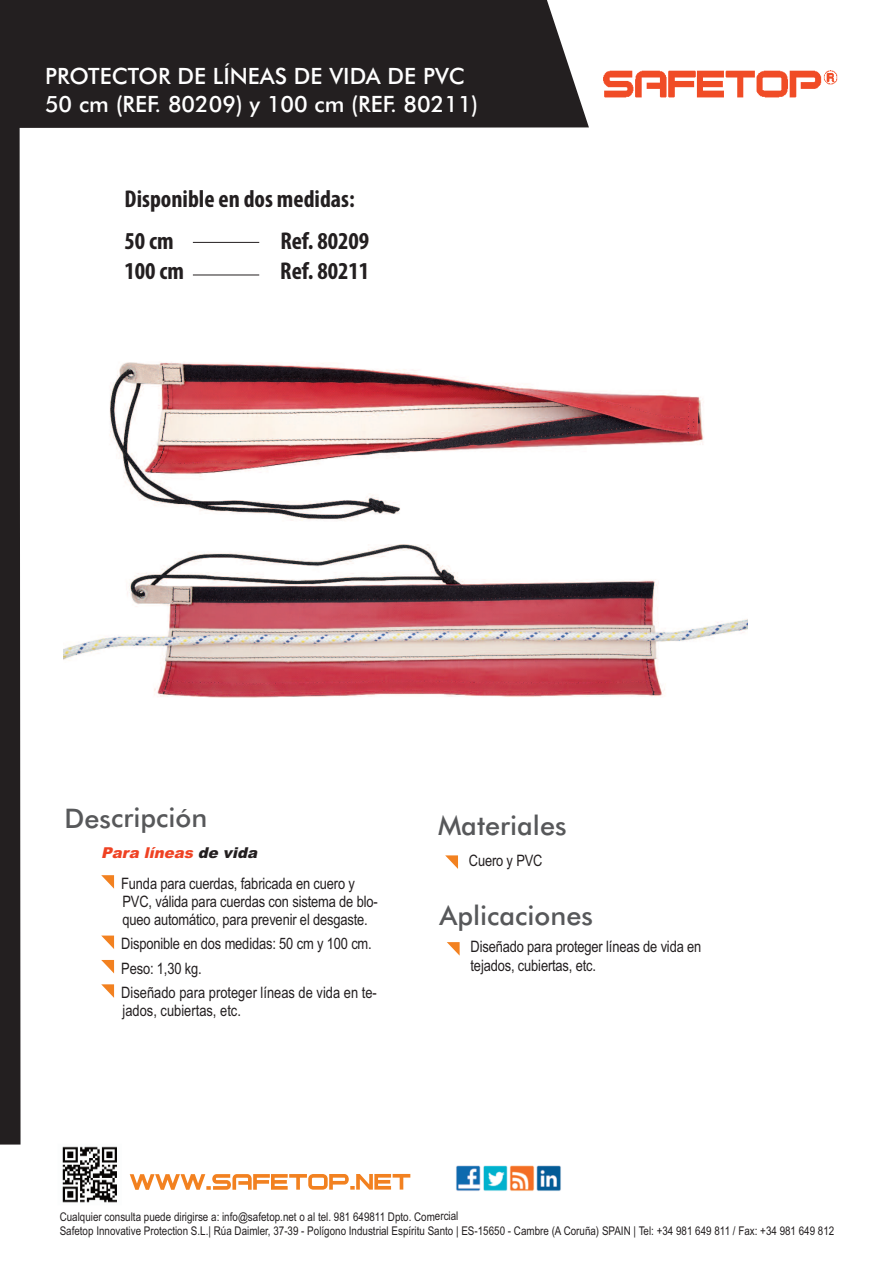
<style>
.page{position:relative;width:893px;height:1263px;background:#fff}
.page>*{position:absolute;margin:0;border:0;box-sizing:border-box;transform-origin:0 0}
.t1{font:500 27px "Futura BT";color:#57585a}
.t2{font:700 condensed 24.3px/29.2px "Myriad Pro";color:#231f20}
.t3{font:500 22.5px/28.5px "Futura BT";color:#fff}
.t4{font:15.75px/18px "Arial Narrow";letter-spacing:-.01em;color:#231f20}
.t5{font:italic 900 15px "Arial";color:#ef4223}
.t6{font:12px/14.2px "Arial Narrow";color:#231f20}
.s1{color:#231f20}
</style>
<div class="page">
<img style="left:64px;top:544px;width:683px;height:154px">
<img style="left:109px;top:362px;width:595px;height:159px">
<div style="left:21px;top:0;width:568px;height:128px;background:#231f20"></div>
<svg style="left:101px;top:875px;width:13px;height:14px"></svg>
<svg style="left:101px;top:984px;width:13px;height:14px"></svg>
<svg style="left:101px;top:935px;width:13px;height:14px"></svg>
<svg style="left:101px;top:960px;width:13px;height:13px"></svg>
<svg style="left:130px;top:1174px;width:280px;height:16px"></svg>
<img style="left:62px;top:1146px;width:55px;height:57px">
<img style="left:603px;top:70px;width:235px;height:28px">
<img style="left:456px;top:1165px;width:105px;height:26px">
<svg style="left:445px;top:855px;width:13px;height:14px"></svg>
<svg style="left:447px;top:942px;width:13px;height:14px"></svg>
<div style="left:0;top:0;width:21px;height:1144px;background:#231f20"></div>
<hr style="left:193px;top:242px;width:66px;height:1px;background:#231f20">
<hr style="left:193px;top:275px;width:66px;height:1px;background:#231f20">
<h3 class="t3" style="left:45px;top:62px;width:435px">PROTECTOR DE LÍNEAS DE VIDA DE PVC<br>50 cm (REF. 80209) y 100 cm (REF. 80211)</h3>
<h2 class="t2" style="left:125px;top:186px;width:232px">Disponible en dos medidas:</h2>
<h2 class="t2" style="left:125px;top:229px;width:61px">50 cm<br>100 cm</h2>
<h2 class="t2" style="left:280px;top:229px;width:91px">Ref. 80209<br>Ref. 80211</h2>
<h1 class="t1" style="left:65px;top:802px;width:144px">Descripción</h1>
<h1 class="t1" style="left:438px;top:810px;width:130px">Materiales</h1>
<p class="t5" style="left:101px;top:844px;width:162px">Para líneas <span class="s1">de vida</span></p>
<p class="t4" style="left:121px;top:874px;width:258px">Funda para cuerdas, fabricada en cuero y<br>PVC, válida para cuerdas con sistema de blo&shy;queo automático, para prevenir el desgaste.</p>
<p class="t4" style="left:121px;top:931px;width:257px;line-height:24.5px">Disponible en dos medidas: 50 cm y 100 cm.<br>Peso: 1,30 kg.<br>Diseñado para proteger líneas de vida en te-</p>
<p class="t4" style="left:122px;top:1001px;width:120px">jados, cubiertas, etc.</p>
<p class="t4" style="left:469px;top:852px;width:75px">Cuero y PVC</p>
<h1 class="t1" style="left:440px;top:899px;width:155px">Aplicaciones</h1>
<p class="t4" style="left:470px;top:936px;width:232px;line-height:19.5px">Diseñado para proteger líneas de vida en tejados, cubiertas, etc.</p>
<p class="t6" style="left:60px;top:1209px;width:776px">Cualquier consulta puede dirigirse a: info@safetop.net o al tel. 981 649811 Dpto. Comercial<br>Safetop Innovative Protection S.L.| Rúa Daimler, 37-39 - Polígono Industrial Espíritu Santo | ES-15650 - Cambre (A Coruña) SPAIN | Tel: +34 981 649 811 / Fax: +34 981 649 812</p>
</div>
